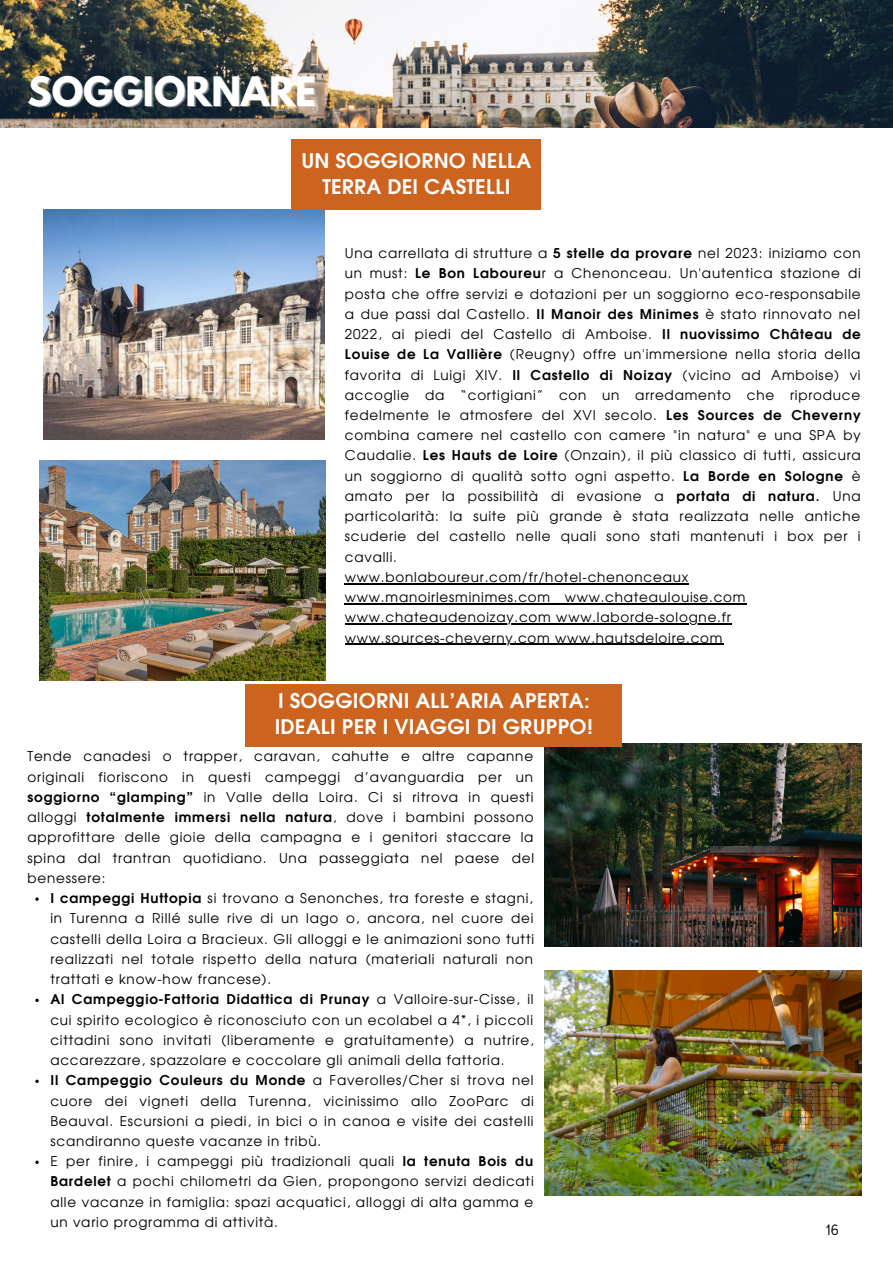
<style>
.page{position:relative;width:893px;height:1264px;background:#fff}
.page>*{position:absolute;margin:0;border:0;box-sizing:border-box;transform-origin:0 0}
.t1{font:700 36px "League Spartan";color:#fff}
.t2{font:700 20.25px/25.8px "Evolventa";letter-spacing:.01em;color:#fff}
.t3{font:700 20.1px/25.8px "Evolventa";letter-spacing:.01em;color:#fff;text-align:center}
.t4{font:15px "MADE Evolve Sans";color:#000}
.t5{font:13.5px/20.2px "Evolventa";letter-spacing:.06em;color:#000}
.s1{font-weight:700}
</style>
<div class="page">
<img style="left:44px;top:209px;width:281px;height:231px">
<img style="left:39px;top:460px;width:286px;height:220px">
<img style="left:0;top:0;width:892px;height:127px">
<img style="left:544px;top:970px;width:317px;height:225px">
<hr style="left:345px;top:583px;width:344px;height:1px;background:#000">
<hr style="left:345px;top:603px;width:206px;height:1px;background:#000">
<svg style="left:551px;top:603px;width:13px;height:1px"></svg>
<hr style="left:564px;top:603px;width:182px;height:1px;background:#000">
<hr style="left:345px;top:623px;width:386px;height:1px;background:#000">
<hr style="left:345px;top:643px;width:378px;height:2px;background:#000">
<img style="left:544px;top:743px;width:317px;height:203px">
<div style="left:245px;top:684px;width:377px;height:62px;background:#cc631f"></div>
<svg style="left:35px;top:998px;width:4px;height:4px"></svg>
<div style="left:292px;top:140px;width:248px;height:69px;background:#cc631f"></div>
<h1 class="t1" style="left:27px;top:73px;width:290px">SOGGIORNARE</h1>
<h3 class="t3" style="left:301px;top:149px;width:231px">UN SOGGIORNO NELLA<br>TERRA DEI CASTELLI</h3>
<p class="t5" style="left:345px;top:244px;width:517px">Una carrellata di strutture a <span class="s1">5 stelle da provare</span> nel 2023: iniziamo con un must: <span class="s1">Le Bon Laboureu</span>r a Chenonceau. Un'autentica stazione di posta che offre servizi e dotazioni per un soggiorno eco-responsabile a due passi dal Castello. <span class="s1">Il Manoir des Minimes</span> è stato rinnovato nel 2022, ai piedi del Castello di Amboise. <span class="s1">Il nuovissimo Château de Louise de La Vallière</span> (Reugny) offre un'immersione nella storia della favorita di Luigi XIV. <span class="s1">Il Castello di Noizay</span> (vicino ad Amboise) vi accoglie da “cortigiani” con un arredamento che riproduce fedelmente le atmosfere del XVI secolo. <span class="s1">Les Sources de Cheverny </span>combina camere nel castello con camere "in natura" e una SPA by Caudalie. <span class="s1">Les Hauts de Loire</span> (Onzain), il più classico di tutti, assicura un soggiorno di qualità sotto ogni aspetto. <span class="s1">La Borde en Sologne</span> è amato per la possibilità di evasione a <span class="s1">portata di natura.</span> Una particolarità: la suite più grande è stata realizzata nelle antiche scuderie del castello nelle quali sono stati mantenuti i box per i cavalli.<br>www.bonlaboureur.com/fr/hotel-chenonceaux www.manoirlesminimes.com www.chateaulouise.com www.chateaudenoizay.com www.laborde-sologne.fr www.sources-cheverny.com www.hautsdeloire.com</p>
<h2 class="t2" style="left:275px;top:688px;width:320px">I SOGGIORNI ALL’ARIA APERTA:<br>IDEALI PER I VIAGGI DI GRUPPO!</h2>
<p class="t5" style="left:27px;top:747px;width:508px;text-align:justify">Tende canadesi o trapper, caravan, cahutte e altre capanne originali fioriscono in questi campeggi d’avanguardia per un <span class="s1">soggiorno “glamping”</span> in Valle della Loira. Ci si ritrova in questi alloggi <span class="s1">totalmente immersi nella natura</span>, dove i bambini possono approfittare delle gioie della campagna e i genitori staccare la spina dal trantran quotidiano. Una passeggiata nel paese del benessere:</p>
<p class="t5" style="left:50px;top:888px;width:485px"><span class="s1">I campeggi Huttopia</span> si trovano a Senonches, tra foreste e stagni, in Turenna a Rillé sulle rive di un lago o, ancora, nel cuore dei castelli della Loira a Bracieux. Gli alloggi e le animazioni sono tutti realizzati nel totale rispetto della natura (materiali naturali non trattati e know-how francese).<br><span class="s1">Al Campeggio-Fattoria Didattica di Prunay</span> a Valloire-sur-Cisse, il cui spirito ecologico è riconosciuto con un ecolabel a 4*, i piccoli cittadini sono invitati (liberamente e gratuitamente) a nutrire, accarezzare, spazzolare e coccolare gli animali della fattoria.<br><span class="s1">Il Campeggio Couleurs du Monde</span> a Faverolles/Cher si trova nel cuore dei vigneti della Turenna, vicinissimo allo ZooParc di Beauval. Escursioni a piedi, in bici o in canoa e visite dei castelli scandiranno queste vacanze in tribù.<br>E per finire, i campeggi più tradizionali quali <span class="s1">la tenuta Bois du Bardelet</span> a pochi chilometri da Gien, propongono servizi dedicati alle vacanze in famiglia: spazi acquatici, alloggi di alta gamma e un vario programma di attività.</p>
<p class="t4" style="left:825px;top:1221px;width:15px">16</p>
</div>
